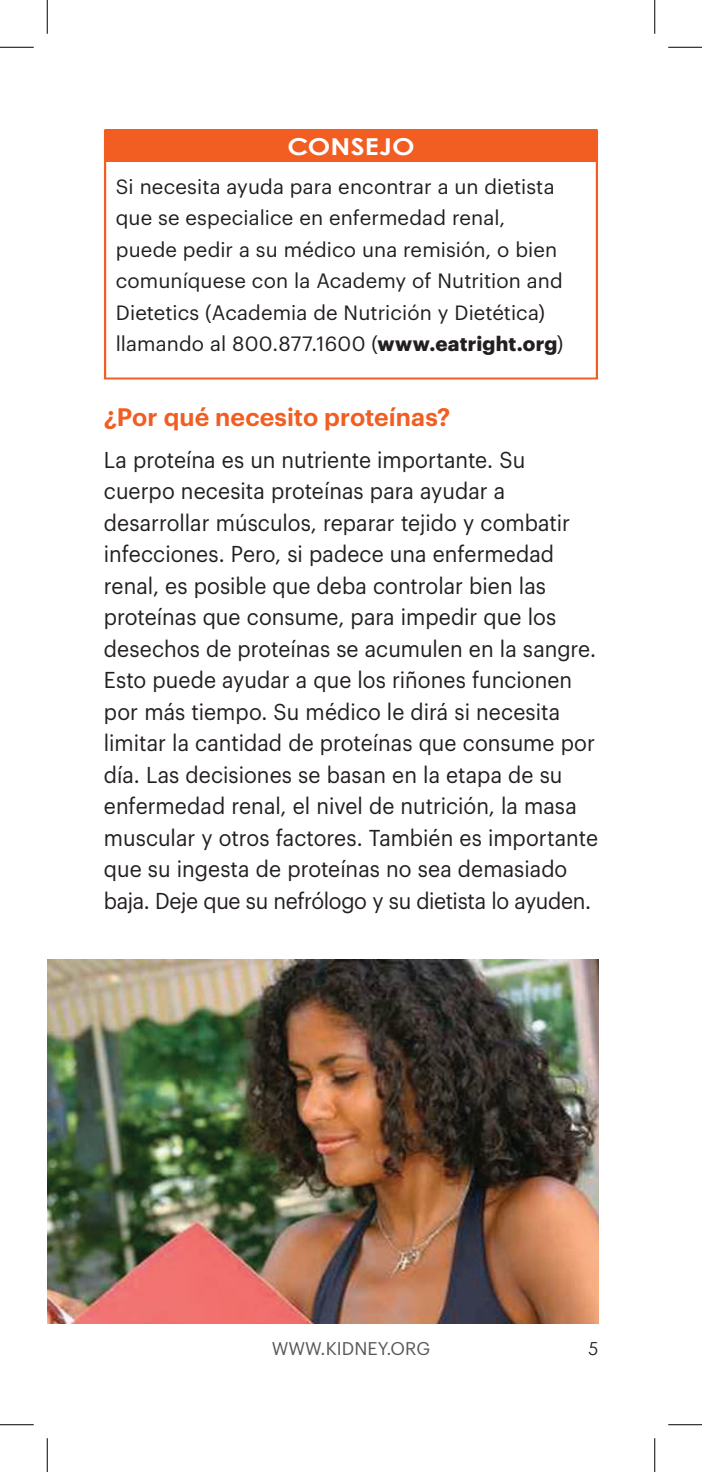
<style>
.page{position:relative;width:702px;height:1472px;background:#fff}
.page>*{position:absolute;margin:0;border:0;box-sizing:border-box;transform-origin:0 0}
.t1{font:600 24.75px "Graphik";letter-spacing:.005em;color:#f25d21}
.t2{font:700 23.4px "Century Gothic";letter-spacing:.005em;color:#fff;scale:1.15 1}
.t3{font:22.5px/31.5px "Graphik";color:#231f20;scale:.94 1}
.t4{font:20.25px/31.5px "Graphik";letter-spacing:.005em;color:#231f20}
.t5{font:18px "Graphik";letter-spacing:.005em;color:#57585a}
.t6{font:18px "Century Gothic";color:#231f20}
.s1{font-weight:700}
</style>
<div class="page">
<div style="left:104px;top:129px;width:494px;height:250px;border:2px solid #f25d21"></div>
<div style="left:105px;top:129px;width:492px;height:33px;background:#f25d21"></div>
<img style="left:47px;top:960px;width:551px;height:363px">
<hr style="left:0;top:47px;width:34px;height:1px;background:#000">
<hr style="left:668px;top:47px;width:34px;height:1px;background:#000">
<hr style="left:0;top:1424px;width:34px;height:1px;background:#000">
<hr style="left:668px;top:1424px;width:34px;height:1px;background:#000">
<hr style="left:47px;top:0;width:1px;height:34px;background:#000">
<hr style="left:47px;top:1438px;width:1px;height:34px;background:#000">
<hr style="left:654px;top:0;width:1px;height:34px;background:#000">
<hr style="left:654px;top:1438px;width:1px;height:34px;background:#000">
<p class="t2" style="left:288px;top:131px;width:112px">CONSEJO</p>
<p class="t4" style="left:116px;top:169px;width:449px">Si necesita ayuda para encontrar a un dietista que se especialice en enfermedad renal, puede pedir a su médico una remisión, o bien comuníquese con la Academy of Nutrition and Dietetics (Academia de Nutrición y Dietética) llamando al 800.877.1600 (<span class="s1">www.eatright.org</span>)</p>
<p class="t1" style="left:104px;top:398px;width:348px">¿Por qué necesito proteínas?</p>
<p class="t3" style="left:104px;top:442px;width:527px">La proteína es un nutriente importante. Su cuerpo necesita proteínas para ayudar a desarrollar músculos, reparar tejido y combatir infecciones. Pero, si padece una enfermedad renal, es posible que deba controlar bien las proteínas que consume, para impedir que los desechos de proteínas se acumulen en la sangre.<br>Esto puede ayudar a que los riñones funcionen por más tiempo. Su médico le dirá si necesita limitar la cantidad de proteínas que consume por día. Las decisiones se basan en la etapa de su enfermedad renal, el nivel de nutrición, la masa muscular y otros factores. También es importante que su ingesta de proteínas no sea demasiado baja. Deje que su nefrólogo y su dietista lo ayuden.</p>
<p class="t5" style="left:272px;top:1334px;width:160px">WWW.KIDNEY.ORG</p>
<p class="t6" style="left:588px;top:1337px;width:11px">5</p>
</div>
